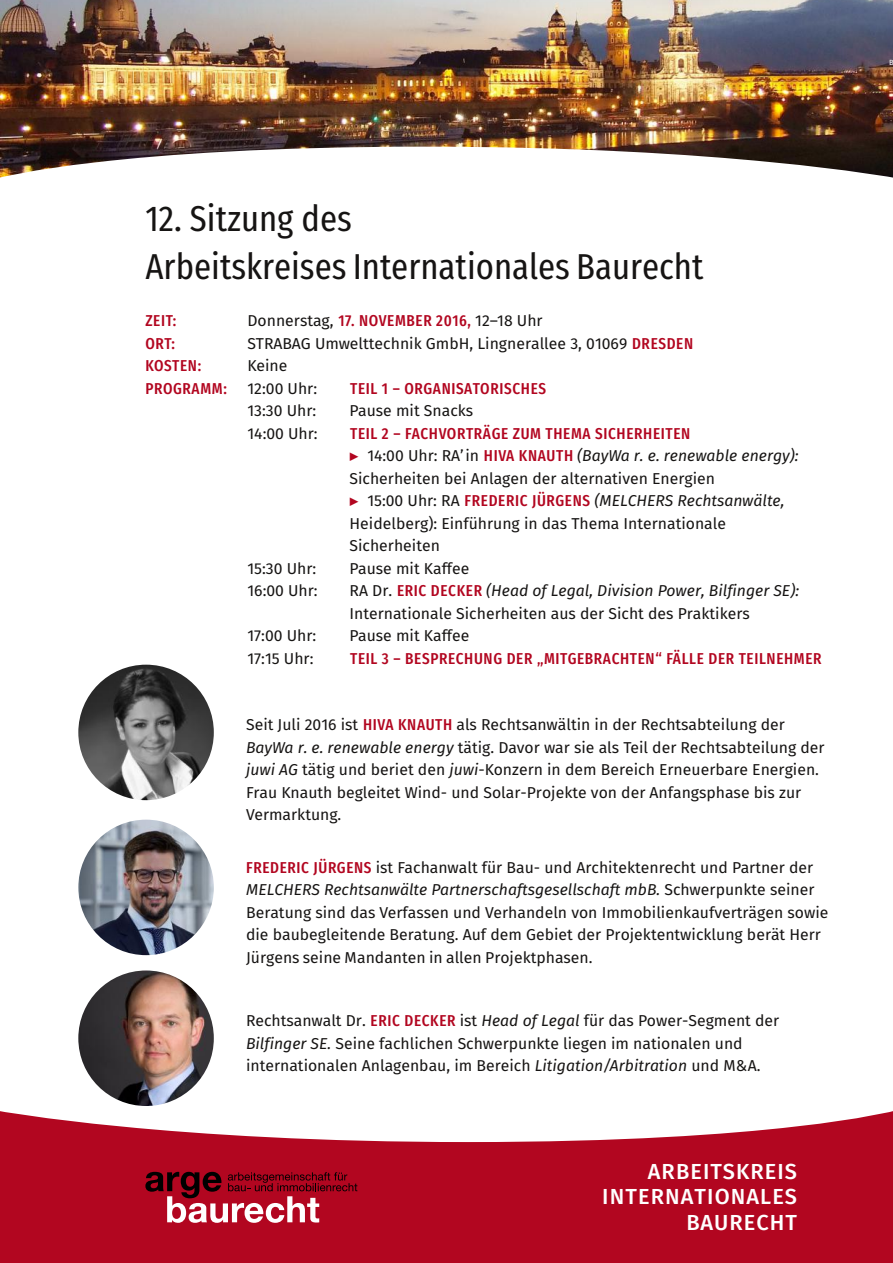
<style>
.page{position:relative;width:893px;height:1263px;background:#fff}
.page>*{position:absolute;margin:0;border:0;box-sizing:border-box;transform-origin:0 0}
.t1{font:36px/48px "Fira Sans Condensed";color:#161413}
.t2{font:500 21.75px/25.5px "Fira Sans";letter-spacing:.05em;color:#fff;text-align:right}
.t3{font:15.75px/22.5px "Fira Sans";color:#161413}
.t4{font:500 15.75px "Fira Sans Condensed";letter-spacing:.04em;color:#b20620}
.t5{font:7.5px "Fira Sans";color:#fff}
.s1{font-family:"Fira Sans Condensed";font-weight:500;color:#b20620}
.s2{font-family:"Fira Mono";color:#b20620}
.s3{font-style:italic}
</style>
<div class="page">
<svg style="left:0;top:1111px;width:893px;height:152px;fill:#b20620"></svg>
<img style="left:0;top:0;width:893px;height:178px">
<img style="left:78px;top:820px;width:135px;height:135px;border-radius:50%">
<img style="left:78px;top:665px;width:136px;height:135px;border-radius:50%">
<svg style="left:145px;top:1172px;width:212px;height:51px;background:#a52c3e"></svg>
<img style="left:78px;top:970px;width:136px;height:136px;border-radius:50%">
<h1 class="t1" style="left:145px;top:195px;width:560px">12. Sitzung des<br>Arbeitskreises Internationales Baurecht</h1>
<p class="t4" style="left:145px;top:312px;width:32px">ZEIT:</p>
<p class="t3" style="left:247px;top:310px;width:297px">Donnerstag, <span class="s1">17. NOVEMBER 2016,</span> 12–18 Uhr</p>
<p class="t4" style="left:145px;top:334px;width:31px">ORT:</p>
<p class="t3" style="left:247px;top:332px;width:447px">STRABAG Umwelttechnik GmbH, Lingnerallee 3, 01069 <span class="s1">DRESDEN</span></p>
<p class="t4" style="left:145px;top:357px;width:57px">KOSTEN:</p>
<p class="t3" style="left:247px;top:355px;width:41px">Keine</p>
<p class="t4" style="left:145px;top:379px;width:83px">PROGRAMM:</p>
<p class="t3" style="left:247px;top:377px;width:71px">12:00 Uhr:</p>
<p class="t4" style="left:350px;top:379px;width:197px">TEIL 1 – ORGANISATORISCHES</p>
<p class="t3" style="left:247px;top:400px;width:70px">13:30 Uhr:</p>
<p class="t3" style="left:350px;top:400px;width:125px">Pause mit Snacks</p>
<p class="t3" style="left:247px;top:422px;width:72px">14:00 Uhr:</p>
<p class="t4" style="left:350px;top:424px;width:342px">TEIL 2 – FACHVORTRÄGE ZUM THEMA SICHERHEITEN</p>
<p class="t3" style="left:350px;top:445px;width:451px"><span class="s2">►</span> 14:00 Uhr: RA’in <span class="s1">HIVA KNAUTH</span> <span class="s3">(BayWa r. e. renewable energy):<br></span>Sicherheiten bei Anlagen der alternativen Energien<br><span class="s2">►</span> 15:00 Uhr: RA <span class="s1">FREDERIC JÜRGENS</span> <span class="s3">(MELCHERS Rechtsanwälte, </span>Heidelberg): Einführung in das Thema Internationale Sicherheiten</p>
<p class="t3" style="left:247px;top:557px;width:70px">15:30 Uhr:</p>
<p class="t3" style="left:350px;top:557px;width:122px">Pause mit Kaffee</p>
<p class="t3" style="left:247px;top:580px;width:72px">16:00 Uhr:</p>
<p class="t3" style="left:350px;top:580px;width:451px">RA Dr. <span class="s1">ERIC DECKER</span> <span class="s3">(Head of Legal, Division Power, Bilfinger SE):<br></span>Internationale Sicherheiten aus der Sicht des Praktikers</p>
<p class="t3" style="left:247px;top:625px;width:70px">17:00 Uhr:</p>
<p class="t3" style="left:350px;top:625px;width:122px">Pause mit Kaffee</p>
<p class="t3" style="left:247px;top:647px;width:67px">17:15 Uhr:</p>
<p class="t4" style="left:350px;top:649px;width:473px">TEIL 3 – BESPRECHUNG DER „MITGEBRACHTEN“ FÄLLE DER TEILNEHMER</p>
<p class="t3" style="left:246px;top:713px;width:580px">Seit Juli 2016 ist <span class="s1">HIVA KNAUTH</span> als Rechtsanwältin in der Rechtsabteilung der <span class="s3">BayWa r. e. renewable energy</span> tätig. Davor war sie als Teil der Rechtsabteilung der <span class="s3">juwi AG</span> tätig und beriet den <span class="s3">juwi</span>-Konzern in dem Bereich Erneuerbare Energien.<br>Frau Knauth begleitet Wind- und Solar-Projekte von der Anfangsphase bis zur Vermarktung.</p>
<p class="t3" style="left:246px;top:856px;width:584px"><span class="s1">FREDERIC JÜRGENS</span> ist Fachanwalt für Bau- und Architektenrecht und Partner der <span class="s3">MELCHERS Rechtsanwälte Partnerschaftsgesellschaft mbB.</span> Schwerpunkte seiner Beratung sind das Verfassen und Verhandeln von Immobilienkaufverträgen sowie die baubegleitende Beratung. Auf dem Gebiet der Projektentwicklung berät Herr Jürgens seine Mandanten in allen Projektphasen.</p>
<p class="t3" style="left:246px;top:1009px;width:535px">Rechtsanwalt Dr. <span class="s1">ERIC DECKER</span> ist <span class="s3">Head of Legal</span> für das Power-Segment der<br><span class="s3">Bilfinger SE.</span> Seine fachlichen Schwerpunkte liegen im nationalen und internationalen Anlagenbau, im Bereich <span class="s3">Litigation/Arbitration</span> und M&amp;A.</p>
<h2 class="t2" style="left:602px;top:1159px;width:196px">ARBEITSKREIS<br>INTERNATIONALES<br>BAURECHT</h2>
<p class="t5" style="left:889px;top:58px;width:6px">B</p>
</div>
